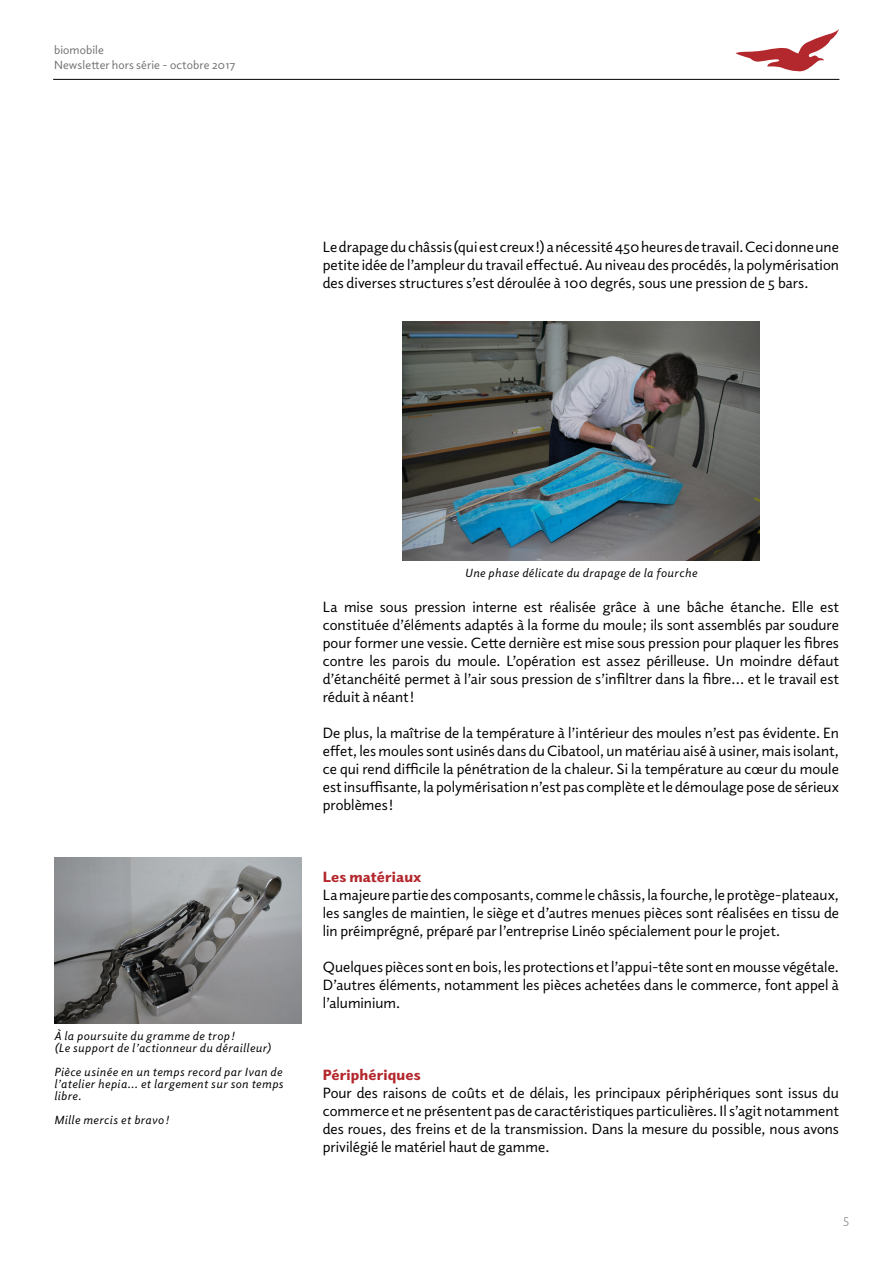
<style>
.page{position:relative;width:893px;height:1263px;background:#fff}
.page>*{position:absolute;margin:0;border:0;box-sizing:border-box;transform-origin:0 0}
.t1{font:15px/18px "Elido";color:#000;text-align:justify}
.t2{font:900 15px "Elido";letter-spacing:.01em;color:#b3272d}
.t3{font:300 13.5px "Elido";color:#707172}
.t4{font:italic 12px/12px "Elido";letter-spacing:.045em;color:#000}
.t5{font:12px/14.4px "Elido";letter-spacing:.01em;color:#707172}
</style>
<div class="page">
<svg style="left:735px;top:29px;width:104px;height:42px"></svg>
<hr style="left:53px;top:79px;width:786px;height:1px;background:#000">
<img style="left:403px;top:322px;width:356px;height:238px">
<img style="left:54px;top:858px;width:247px;height:165px">
<p class="t5" style="left:54px;top:43px;width:183px">biomobile<br>Newsletter hors série - octobre 2017</p>
<p class="t1" style="left:323px;top:237px;width:518px">Le drapage du châssis (qui est creux !) a nécessité 450 heures de travail. Ceci donne une petite idée de l’ampleur du travail effectué. Au niveau des procédés, la polymérisation des diverses structures s’est déroulée à 100 degrés, sous une pression de 5 bars.</p>
<p class="t4" style="left:54px;top:1029px;width:218px">À la poursuite du gramme de trop !<br>(Le support de l’actionneur du dérailleur)</p>
<p class="t4" style="left:54px;top:1065px;width:231px;text-align:justify">Pièce usinée en un temps record par Ivan de l’atelier hepia… et largement sur son temps libre.</p>
<p class="t4" style="left:54px;top:1113px;width:117px">Mille mercis et bravo !</p>
<p class="t4" style="left:465px;top:566px;width:234px">Une phase délicate du drapage de la fourche</p>
<p class="t1" style="left:323px;top:597px;width:518px">La mise sous pression interne est réalisée grâce à une bâche étanche. Elle est constituée d’éléments adaptés à la forme du moule ; ils sont assemblés par soudure pour former une vessie. Cette dernière est mise sous pression pour plaquer les fibres contre les parois du moule. L’opération est assez périlleuse. Un moindre défaut d’étanchéité permet à l’air sous pression de s’infiltrer dans la fibre… et le travail est réduit à néant !</p>
<p class="t1" style="left:323px;top:723px;width:518px">De plus, la maîtrise de la température à l’intérieur des moules n’est pas évidente. En effet, les moules sont usinés dans du Cibatool, un matériau aisé à usiner, mais isolant, ce qui rend difficile la pénétration de la chaleur. Si la température au cœur du moule est insuffisante, la polymérisation n’est pas complète et le démoulage pose de sérieux problèmes !</p>
<p class="t2" style="left:323px;top:867px;width:100px">Les matériaux</p>
<p class="t1" style="left:323px;top:885px;width:518px">La majeure partie des composants, comme le châssis, la fourche, le protège-plateaux, les sangles de maintien, le siège et d’autres menues pièces sont réalisées en tissu de lin préimprégné, préparé par l’entreprise Linéo spécialement pour le projet.</p>
<p class="t1" style="left:323px;top:957px;width:518px">Quelques pièces sont en bois, les protections et l’appui-tête sont en mousse végétale.<br>D’autres éléments, notamment les pièces achetées dans le commerce, font appel à l’aluminium.</p>
<p class="t2" style="left:323px;top:1065px;width:99px">Périphériques</p>
<p class="t1" style="left:323px;top:1083px;width:518px">Pour des raisons de coûts et de délais, les principaux périphériques sont issus du commerce et ne présentent pas de caractéristiques particulières. Il s’agit notamment des roues, des freins et de la transmission. Dans la mesure du possible, nous avons privilégié le matériel haut de gamme.</p>
<p class="t3" style="left:843px;top:1211px;width:8px">5</p>
</div>
